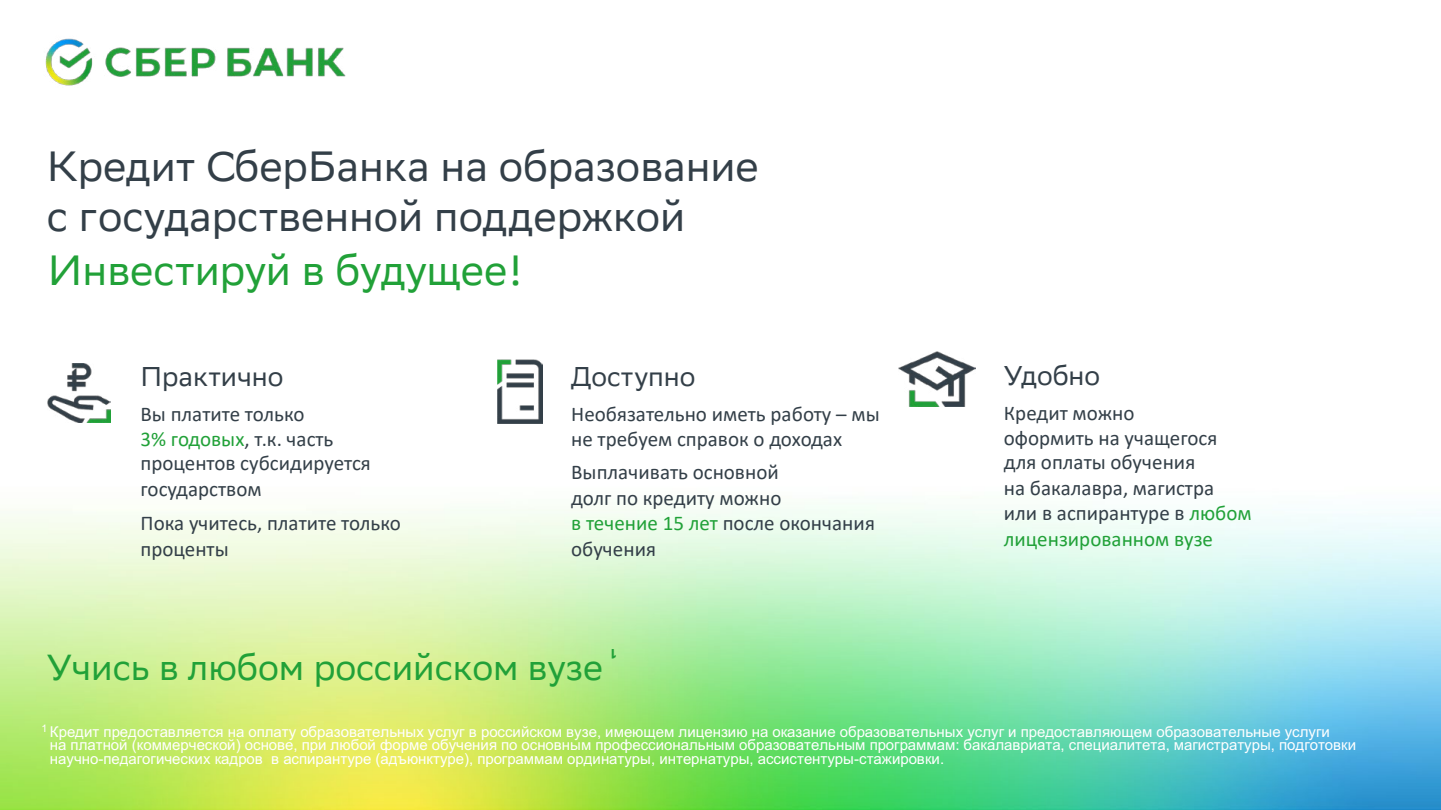
<style>
.page{position:relative;width:1441px;height:810px;background:#fff}
.page>*{position:absolute;margin:0;border:0;box-sizing:border-box;transform-origin:0 0}
.t1{font:42px/50.8px "SB Sans Display";color:#333f48}
.t2{font:42px "SB Sans Display";color:#21a138}
.t3{font:36px "SB Sans Display";color:#21a138}
.t4{font:27px "SB Sans Display";color:#333f48}
.t5{font:21px/25.5px "Calibri";color:#333f48}
.t6{font:15px/13.5px "Arial";color:#fff}
.t7{font:700 13.5px "SB Sans Display";color:#21a138}
.s1{color:#21a138}
</style>
<div class="page">
<img style="left:0;top:363px;width:1440px;height:447px">
<img style="left:45px;top:38px;width:301px;height:48px">
<img style="left:47px;top:364px;width:64px;height:58px">
<img style="left:497px;top:359px;width:46px;height:64px">
<img style="left:898px;top:351px;width:77px;height:55px">
<h1 class="t1" style="left:47px;top:142px;width:713px">Кредит СберБанка на образование с государственной поддержкой</h1>
<h1 class="t2" style="left:48px;top:246px;width:475px">Инвестируй в будущее!</h1>
<h3 class="t4" style="left:140px;top:361px;width:144px">Практично</h3>
<h3 class="t5" style="left:140px;top:401px;width:232px;line-height:24.9px">Вы платите только<br><span class="s1">3% годовых</span>, т.к. часть процентов субсидируется государством</h3>
<h3 class="t5" style="left:140px;top:510px;width:262px">Пока учитесь, платите только проценты</h3>
<h3 class="t4" style="left:571px;top:361px;width:126px">Доступно</h3>
<h3 class="t5" style="left:571px;top:401px;width:310px">Необязательно иметь работу – мы не требуем справок о доходах</h3>
<h3 class="t5" style="left:571px;top:459px;width:305px">Выплачивать основной<br>долг по кредиту можно<br><span class="s1">в течение 15 лет</span> после окончания обучения</h3>
<h2 class="t3" style="left:47px;top:647px;width:557px">Учись в любом российском вузе</h2>
<p class="t7" style="left:616px;top:662px;width:8px;rotate:-180deg">1</p>
<h3 class="t4" style="left:1003px;top:360px;width:98px">Удобно</h3>
<h3 class="t5" style="left:1003px;top:400px;width:249px">Кредит можно<br>оформить на учащегося для оплаты обучения<br>на бакалавра, магистра или в аспирантуре в <span class="s1">любом лицензированном вузе</span></h3>
<p class="t6" style="left:50px;top:724px;width:1307px;text-indent:-8px"><sup>1</sup> Кредит предоставляется на оплату образовательных услуг в российском вузе, имеющем лицензию на оказание образовательных услуг и предоставляющем образовательные услуги<br>на платной (коммерческой) основе, при любой форме обучения по основным профессиональным образовательным программам: бакалавриата, специалитета, магистратуры, подготовки научно-педагогических кадров в аспирантуре (адъюнктуре), программам ординатуры, интернатуры, ассистентуры-стажировки.</p>
</div>
